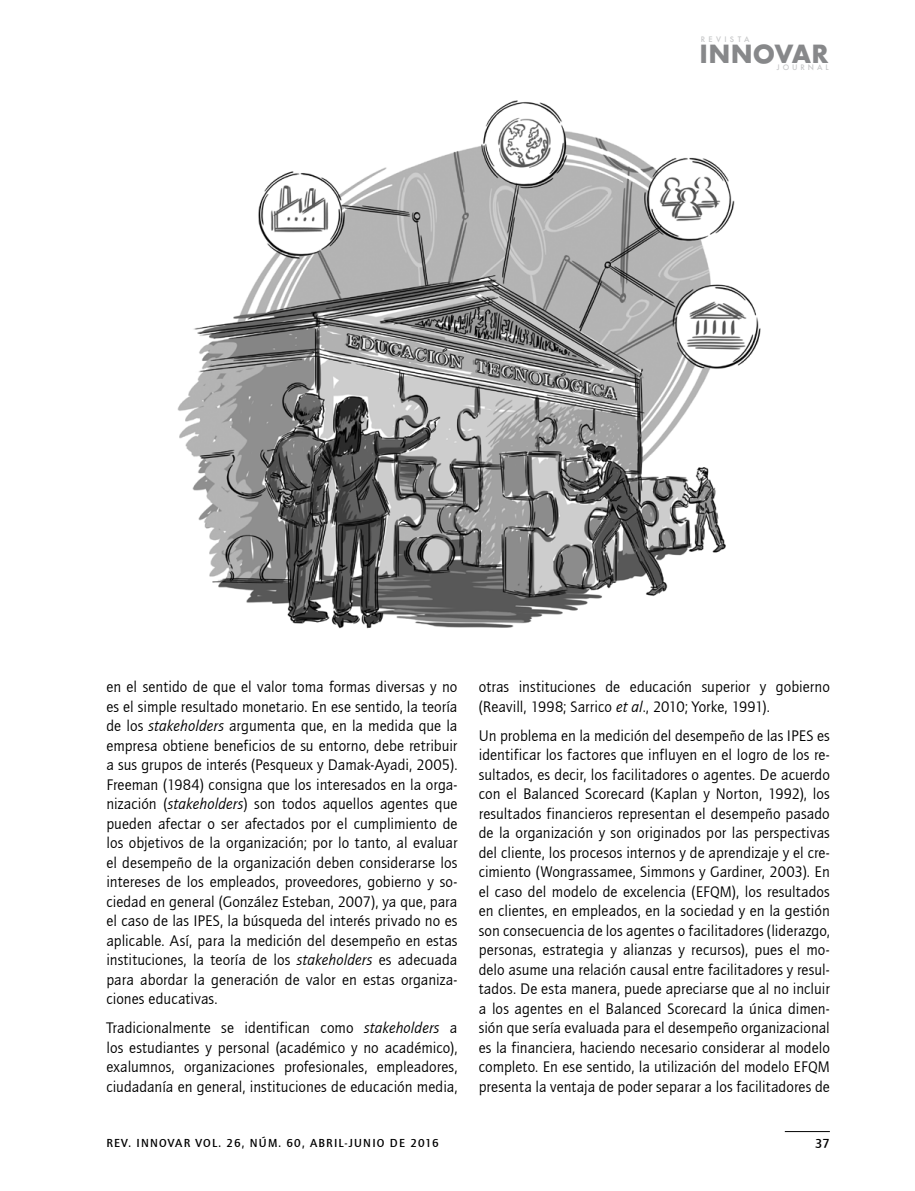
<style>
.page{position:relative;width:915px;height:1191px;background:#fff}
.page>*{position:absolute;margin:0;border:0;box-sizing:border-box;transform-origin:0 0}
.t1{font:700 27.3px "Futura TEE";letter-spacing:.005em;color:#87888a}
.t2{font:15.75px/19.5px "Quay Sans ITCTT Book";letter-spacing:.01em;color:#000;text-align:justify}
.t3{font:13.5px "Quay Sans Md ITCTT";color:#000}
.t4{font:12px "Quay Sans Md ITCTT";letter-spacing:.1em;color:#000}
.t5{font:500 8.25px "Futura TEE";letter-spacing:.36em;color:#c6c7c8}
.t6{font:500 8.25px "Futura TEE";letter-spacing:.4em;color:#c6c7c8}
.s1{font-style:italic}
</style>
<div class="page">
<hr style="left:784px;top:1131px;width:45px;height:1px;background:#000">
<img style="left:177px;top:100px;width:584px;height:529px">
<p class="t6" style="left:700px;top:34px;width:50px">REVISTA</p>
<h1 class="t1" style="left:699px;top:37px;width:130px">INNOVAR</h1>
<p class="t5" style="left:776px;top:62px;width:53px">JOURNAL</p>
<p class="t2" style="left:106px;top:677px;width:352px">en el sentido de que el valor toma formas diversas y no es el simple resultado monetario. En ese sentido, la teoría de los <span class="s1">stakeholders</span> argumenta que, en la medida que la empresa obtiene beneficios de su entorno, debe retribuir a sus grupos de interés (Pesqueux y Damak-Ayadi, 2005).<br>Freeman (1984) consigna que los interesados en la orga&shy;nización (<span class="s1">stakeholders</span>) son todos aquellos agentes que pueden afectar o ser afectados por el cumplimiento de los objetivos de la organización; por lo tanto, al evaluar el desempeño de la organización deben considerarse los intereses de los empleados, proveedores, gobierno y so&shy;ciedad en general (González Esteban, 2007), ya que, para el caso de las I PES, la búsqueda del interés privado no es aplicable. Así, para la medición del desempeño en estas instituciones, la teoría de los <span class="s1">stakeholders</span> es adecuada para abordar la generación de valor en estas organiza&shy;ciones educativas.</p>
<p class="t2" style="left:106px;top:1018px;width:352px">Tradicionalmente se identifican como <span class="s1">stakeholders</span> a los estudiantes y personal (académico y no académico), exalumnos, organizaciones profesionales, empleadores, ciudadanía en general, instituciones de educación media,</p>
<p class="t2" style="left:478px;top:677px;width:352px">otras instituciones de educación superior y gobierno (Reavill, 1998; Sarrico <span class="s1">et al</span>., 2010; Yorke, 1991).</p>
<p class="t2" style="left:478px;top:726px;width:352px">Un problema en la medición del desempeño de las I PES es identificar los factores que influyen en el logro de los re&shy;sultados, es decir, los facilitadores o agentes. De acuerdo con el Balanced Scorecard (Kaplan y Norton, 1992), los resultados financieros representan el desempeño pasado de la organización y son originados por las perspectivas del cliente, los procesos internos y de aprendizaje y el cre&shy;cimiento (Wongrassamee, Simmons y Gardiner, 2003). En el caso del modelo de excelencia (EFQM), los resultados en clientes, en empleados, en la sociedad y en la gestión son consecuencia de los agentes o facilitadores (liderazgo, personas, estrategia y alianzas y recursos), pues el mo&shy;delo asume una relación causal entre facilitadores y resul&shy;tados. De esta manera, puede apreciarse que al no incluir a los agentes en el Balanced Scorecard la única dimen&shy;sión que sería evaluada para el desempeño organizacional es la financiera, haciendo necesario considerar al modelo completo. En ese sentido, la utilización del modelo EFQM presenta la ventaja de poder separar a los facilitadores de</p>
<p class="t4" style="left:106px;top:1136px;width:334px">REV. INNOVAR VOL. 26, NÚM. 60, ABRIL-JUNIO DE 2016</p>
<p class="t3" style="left:814px;top:1136px;width:16px">37</p>
</div>
